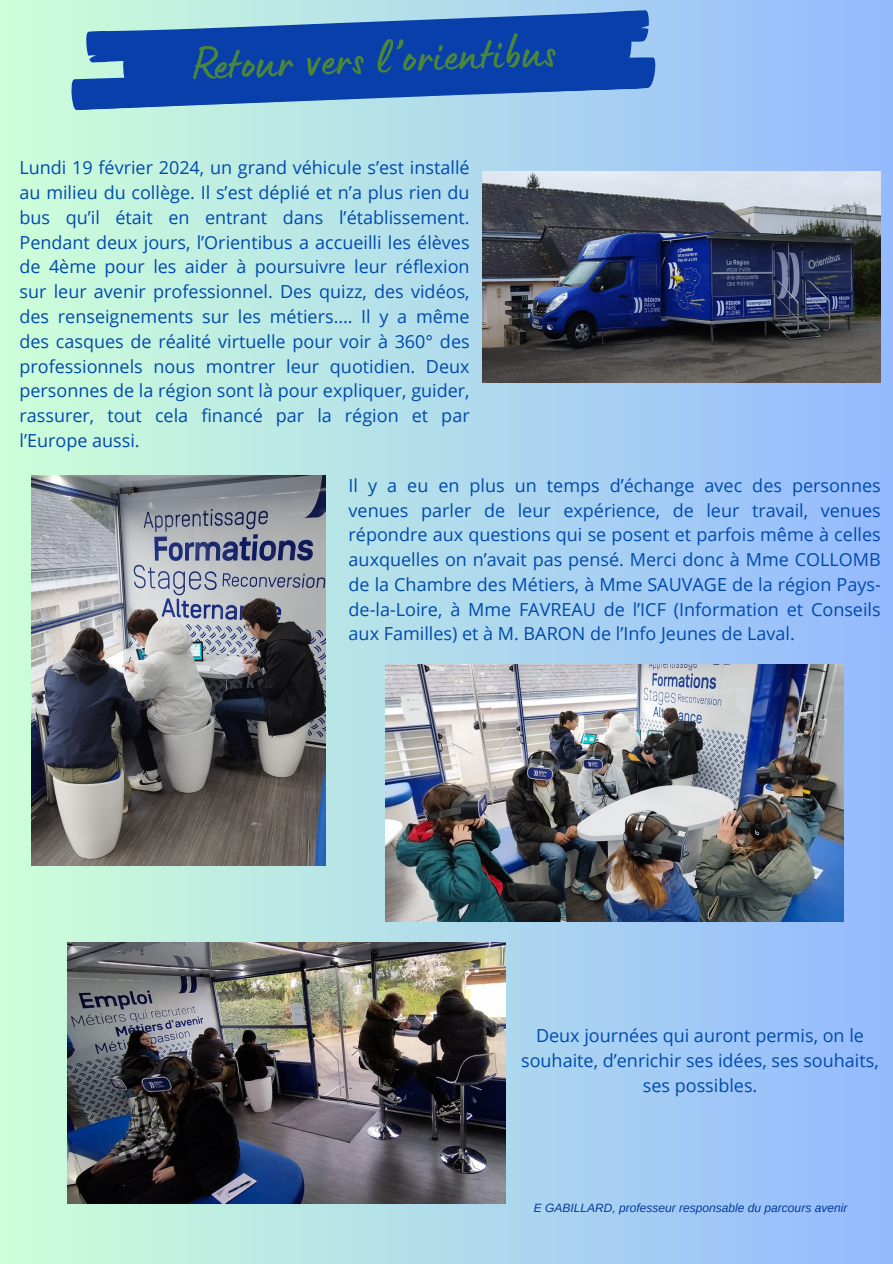
<style>
.page{position:relative;width:893px;height:1264px;background:#fff}
.page>*{position:absolute;margin:0;border:0;box-sizing:border-box;transform-origin:0 0}
.t1{font:49.35px "Lumios Marker";color:#4a8539}
.t2{font:18px/24.8px "Open Sans";color:#004aad;text-align:justify}
.t3{font:italic 12px "Arimo";color:#083999}
</style>
<div class="page">
<div style="left:0;top:0;width:892px;height:1263px;background:linear-gradient(to right,#cdffd8,#94b9fe)"></div>
<svg style="left:69px;top:9px;width:590px;height:102px;background:#3a6ebc"></svg>
<img style="left:483px;top:171px;width:397px;height:212px">
<img style="left:385px;top:664px;width:458px;height:258px">
<img style="left:32px;top:475px;width:293px;height:391px">
<img style="left:68px;top:942px;width:437px;height:261px">
<h1 class="t1" style="left:194px;top:48px;width:362px;rotate:-2deg">Retour vers l’orientibus</h1>
<p class="t2" style="left:19px;top:155px;width:451px">Lundi 19 février 2024, un grand véhicule s’est installé au milieu du collège. Il s’est déplié et n’a plus rien du bus qu’il était en entrant dans l’établissement.<br>Pendant deux jours, l’Orientibus a accueilli les élèves de 4ème pour les aider à poursuivre leur réflexion sur leur avenir professionnel. Des quizz, des vidéos, des renseignements sur les métiers…. Il y a même des casques de réalité virtuelle pour voir à 360° des professionnels nous montrer leur quotidien. Deux personnes de la région sont là pour expliquer, guider, rassurer, tout cela financé par la région et par l’Europe aussi.</p>
<p class="t2" style="left:348px;top:472px;width:533px">Il y a eu en plus un temps d’échange avec des personnes venues parler de leur expérience, de leur travail, venues répondre aux questions qui se posent et parfois même à celles auxquelles on n’avait pas pensé. Merci donc à Mme COLLOMB de la Chambre des Métiers, à Mme SAUVAGE de la région Pays&shy;de-la-Loire, à Mme FAVREAU de l’ICF (Information et Conseils aux Familles) et à M. BARON de l’Info Jeunes de Laval.</p>
<p class="t2" style="left:521px;top:1022px;width:359px;text-align:center">Deux journées qui auront permis, on le souhaite, d’enrichir ses idées, ses souhaits, ses possibles.</p>
<p class="t3" style="left:534px;top:1201px;width:315px">E GABILLARD, professeur responsable du parcours avenir</p>
</div>
